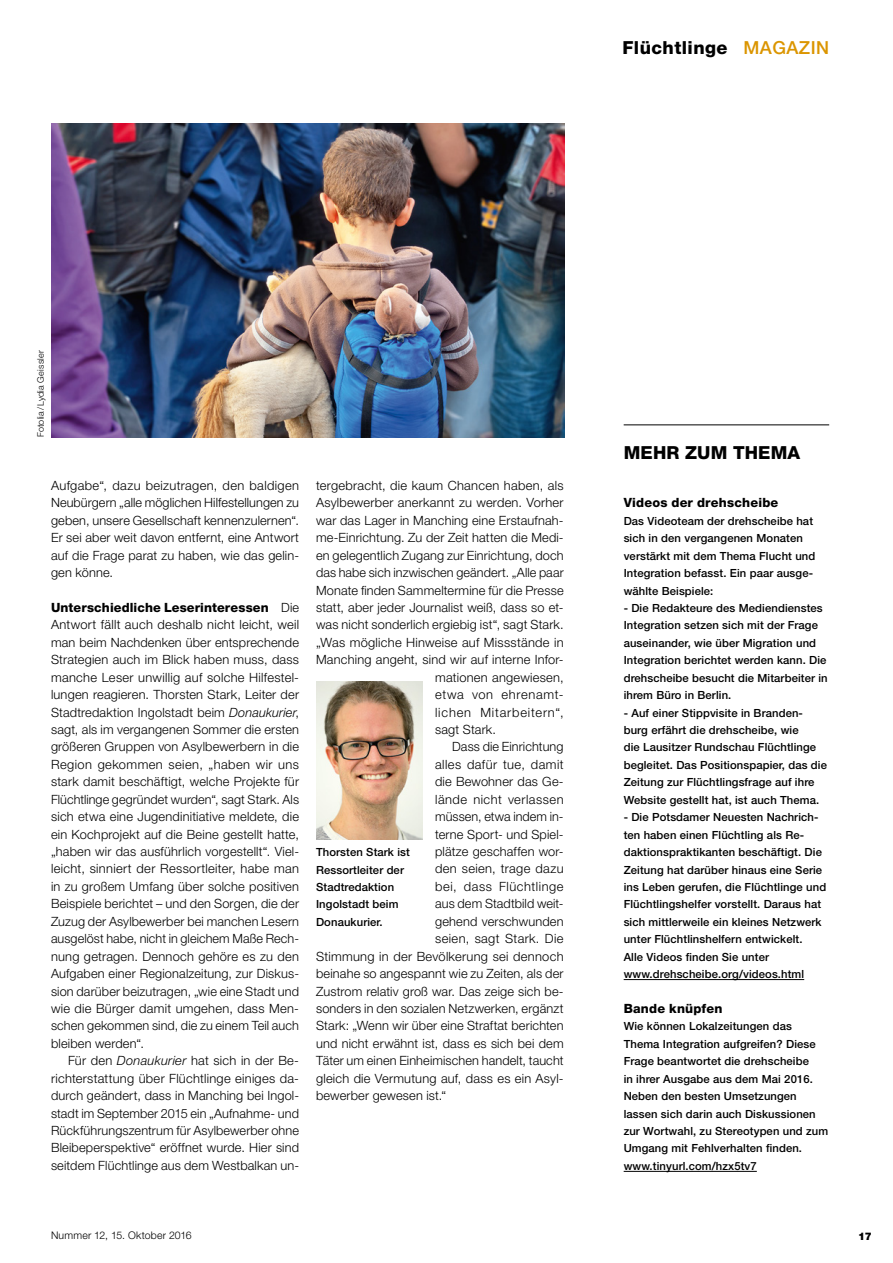
<style>
.page{position:relative;width:893px;height:1263px;background:#fff}
.page>*{position:absolute;margin:0;border:0;box-sizing:border-box;transform-origin:0 0}
.t1{font:800 18px "Helvetica Neue LT Std";letter-spacing:.025em;color:#000}
.t2{font:300 12.75px/17.4px "Helvetica Neue LT Std";letter-spacing:.015em;color:#000;text-align:justify}
.t3{font:300 12.75px "Helvetica Neue LT Std";letter-spacing:.035em;color:#000}
.t4{font:800 12.75px "Helvetica Neue LT Std";letter-spacing:.015em;color:#000}
.t5{font:300 12.75px "Helvetica Neue LT Std";letter-spacing:.065em;color:#000}
.t6{font:300 12.75px "Helvetica Neue LT Std";letter-spacing:.045em;color:#000}
.t7{font:300 12.75px "Helvetica Neue LT Std";letter-spacing:.055em;color:#000}
.t8{font:500 11.25px/17.4px "Helvetica Neue LT Std";letter-spacing:.01em;color:#000}
.t9{font:300 10.5px "Helvetica Neue LT Std";letter-spacing:.02em;color:#000}
.t10{font:900 10.5px "Helvetica Neue LT Std";color:#000}
.t11{font:300 9px "Helvetica Neue LT Std";letter-spacing:.025em;color:#000}
.s1{font-weight:500;color:#db9500}
.s2{font-weight:800}
.s3{font-style:italic}
</style>
<div class="page">
<hr style="left:624px;top:424px;width:205px;height:1px;background:#000">
<hr style="left:624px;top:979px;width:180px;height:1px;background:#000">
<hr style="left:624px;top:1171px;width:133px;height:1px;background:#000">
<img style="left:316px;top:682px;width:106px;height:157px">
<img style="left:51px;top:124px;width:513px;height:314px">
<h1 class="t1" style="left:622px;top:37px;width:208px">Flüchtlinge <span class="s1">MAGAZIN</span></h1>
<p class="t11" style="left:35px;top:437px;width:89px;rotate:-90deg">Fotolia/Lydia Geissler</p>
<p class="t2" style="left:51px;top:476px;width:250px">Aufgabe“, dazu beizutragen, den baldigen Neubürgern „alle möglichen Hilfestellungen zu geben, unsere Gesellschaft kennenzulernen“.<br>Er sei aber weit davon entfernt, eine Antwort auf die Frage parat zu haben, wie das gelin&shy;gen könne.</p>
<p class="t2" style="left:51px;top:598px;width:250px"><span class="s2">Unterschiedliche Leserinteressen</span> Die Antwort fällt auch deshalb nicht leicht, weil man beim Nachdenken über entsprechende Strategien auch im Blick haben muss, dass manche Leser unwillig auf solche Hilfestel&shy;lungen reagieren. Thorsten Stark, Leiter der Stadtredaktion Ingolstadt beim <span class="s3">Donaukurier</span>, sagt, als im vergangenen Sommer die ersten größeren Gruppen von Asylbewerbern in die Region gekommen seien, „haben wir uns stark damit beschäftigt, welche Projekte für Flüchtlinge gegründet wurden“, sagt Stark. Als sich etwa eine Jugendinitiative meldete, die ein Kochprojekt auf die Beine gestellt hatte, „haben wir das ausführlich vorgestellt“. Viel&shy;leicht, sinniert der Ressortleiter, habe man in zu großem Umfang über solche positiven Beispiele berichtet – und den Sorgen, die der Zuzug der Asylbewerber bei manchen Lesern ausgelöst habe, nicht in gleichem Maße Rech&shy;nung getragen. Dennoch gehöre es zu den Aufgaben einer Regionalzeitung, zur Diskus&shy;sion darüber beizutragen, „wie eine Stadt und wie die Bürger damit umgehen, dass Men&shy;schen gekommen sind, die zu einem Teil auch bleiben werden“.</p>
<p class="t2" style="left:51px;top:1052px;width:250px;text-indent:17px">Für den <span class="s3">Donaukurier</span> hat sich in der Be&shy;richterstattung über Flüchtlinge einiges da&shy;durch geändert, dass in Manching bei Ingol&shy;stadt im September 2015 ein „Aufnahme- und Rückführungszentrum für Asylbewerber ohne Bleibeperspektive“ eröffnet wurde. Hier sind seitdem Flüchtlinge aus dem Westbalkan un-</p>
<p class="t2" style="left:316px;top:476px;width:249px">tergebracht, die kaum Chancen haben, als</p>
<p class="t2" style="left:316px;top:494px;width:249px">Asylbewerber anerkannt zu werden. Vorher</p>
<p class="t2" style="left:316px;top:511px;width:249px">war das Lager in Manching eine Erstaufnah-</p>
<p class="t2" style="left:316px;top:529px;width:249px">me-Einrichtung. Zu der Zeit hatten die Medi-</p>
<p class="t2" style="left:316px;top:546px;width:249px">en gelegentlich Zugang zur Einrichtung, doch</p>
<p class="t2" style="left:316px;top:563px;width:249px">das habe sich inzwischen geändert. „Alle paar</p>
<p class="t2" style="left:316px;top:581px;width:249px">Monate finden Sammeltermine für die Presse</p>
<p class="t2" style="left:316px;top:598px;width:249px">statt, aber jeder Journalist weiß, dass so et-</p>
<p class="t2" style="left:316px;top:616px;width:249px">was nicht sonderlich ergiebig ist“, sagt Stark.</p>
<p class="t2" style="left:316px;top:633px;width:249px">„Was mögliche Hinweise auf Missstände in</p>
<p class="t2" style="left:316px;top:651px;width:249px">Manching angeht, sind wir auf interne Infor-</p>
<p class="t2" style="left:435px;top:668px;width:130px">mationen angewiesen,</p>
<p class="t7" style="left:435px;top:687px;width:130px">etwa von ehrenamt-</p>
<p class="t5" style="left:435px;top:704px;width:130px">lichen Mitarbeitern“,</p>
<p class="t2" style="left:435px;top:720px;width:62px">sagt Stark.</p>
<p class="t2" style="left:452px;top:738px;width:113px">Dass die Einrichtung</p>
<p class="t3" style="left:435px;top:756px;width:130px">alles dafür tue, damit</p>
<p class="t2" style="left:435px;top:773px;width:130px">die Bewohner das Ge-</p>
<p class="t3" style="left:435px;top:791px;width:130px">lände nicht verlassen</p>
<p class="t2" style="left:435px;top:808px;width:130px">müssen, etwa indem in-</p>
<p class="t2" style="left:435px;top:825px;width:130px">terne Sport- und Spiel-</p>
<p class="t2" style="left:435px;top:842px;width:130px">plätze geschaffen wor-</p>
<p class="t2" style="left:435px;top:860px;width:130px">den seien, trage dazu</p>
<p class="t6" style="left:435px;top:878px;width:130px">bei, dass Flüchtlinge</p>
<p class="t2" style="left:435px;top:895px;width:130px">aus dem Stadtbild weit-</p>
<p class="t2" style="left:435px;top:912px;width:130px">gehend verschwunden</p>
<p class="t2" style="left:435px;top:930px;width:130px">seien, sagt Stark. Die</p>
<p class="t2" style="left:316px;top:947px;width:249px">Stimmung in der Bevölkerung sei dennoch</p>
<p class="t2" style="left:316px;top:964px;width:249px">beinahe so angespannt wie zu Zeiten, als der</p>
<p class="t2" style="left:316px;top:982px;width:249px">Zustrom relativ groß war. Das zeige sich be-</p>
<p class="t2" style="left:316px;top:999px;width:249px">sonders in den sozialen Netzwerken, ergänzt</p>
<p class="t2" style="left:316px;top:1017px;width:249px">Stark: „Wenn wir über eine Straftat berichten</p>
<p class="t2" style="left:316px;top:1034px;width:249px">und nicht erwähnt ist, dass es sich bei dem</p>
<p class="t2" style="left:316px;top:1052px;width:249px">Täter um einen Einheimischen handelt, taucht</p>
<p class="t2" style="left:316px;top:1069px;width:249px">gleich die Vermutung auf, dass es ein Asyl-</p>
<p class="t2" style="left:316px;top:1086px;width:132px">bewerber gewesen ist.“</p>
<p class="t8" style="left:316px;top:843px;width:95px">Thorsten Stark ist<br>Ressortleiter der<br>Stadtredaktion<br>Ingolstadt beim<br>Donaukurier.</p>
<h1 class="t1" style="left:624px;top:442px;width:178px">MEHR ZUM THEMA</h1>
<p class="t4" style="left:624px;top:495px;width:156px">Videos der drehscheibe</p>
<p class="t8" style="left:624px;top:512px;width:193px">Das Videoteam der drehscheibe hat sich in den vergangenen Monaten verstärkt mit dem Thema Flucht und<br>Integration befasst. Ein paar ausge&shy;wählte Beispiele:</p>
<p class="t8" style="left:624px;top:599px;width:206px">- Die Redakteure des Mediendienstes Integration setzen sich mit der Frage auseinander, wie über Migration und Integration berichtet werden kann. Die drehscheibe besucht die Mitarbeiter in ihrem Büro in Berlin.</p>
<p class="t8" style="left:624px;top:704px;width:205px">- Auf einer Stippvisite in Branden&shy;burg erfährt die drehscheibe, wie<br>die Lausitzer Rundschau Flüchtlinge begleitet. Das Positionspapier, das die Zeitung zur Flüchtlingsfrage auf ihre Website gestellt hat, ist auch Thema.</p>
<p class="t8" style="left:624px;top:808px;width:204px">- Die Potsdamer Neuesten Nachrich&shy;ten haben einen Flüchtling als Re&shy;daktionspraktikanten beschäftigt. Die Zeitung hat darüber hinaus eine Serie ins Leben gerufen, die Flüchtlinge und Flüchtlingshelfer vorstellt. Daraus hat sich mittlerweile ein kleines Netzwerk unter Flüchtlinshelfern entwickelt.<br>Alle Videos finden Sie unter www.drehscheibe.org/videos.html</p>
<p class="t4" style="left:624px;top:1001px;width:100px">Bande knüpfen</p>
<p class="t8" style="left:624px;top:1017px;width:206px">Wie können Lokalzeitungen das Thema Integration aufgreifen? Diese Frage beantwortet die drehscheibe<br>in ihrer Ausgabe aus dem Mai 2016.<br>Neben den besten Umsetzungen lassen sich darin auch Diskussionen zur Wortwahl, zu Stereotypen und zum Umgang mit Fehlverhalten finden. www.tinyurl.com/hzx5tv7</p>
<p class="t9" style="left:51px;top:1229px;width:142px">Nummer 12, 15. Oktober 2016</p>
<p class="t10" style="left:858px;top:1230px;width:15px">17</p>
</div>
